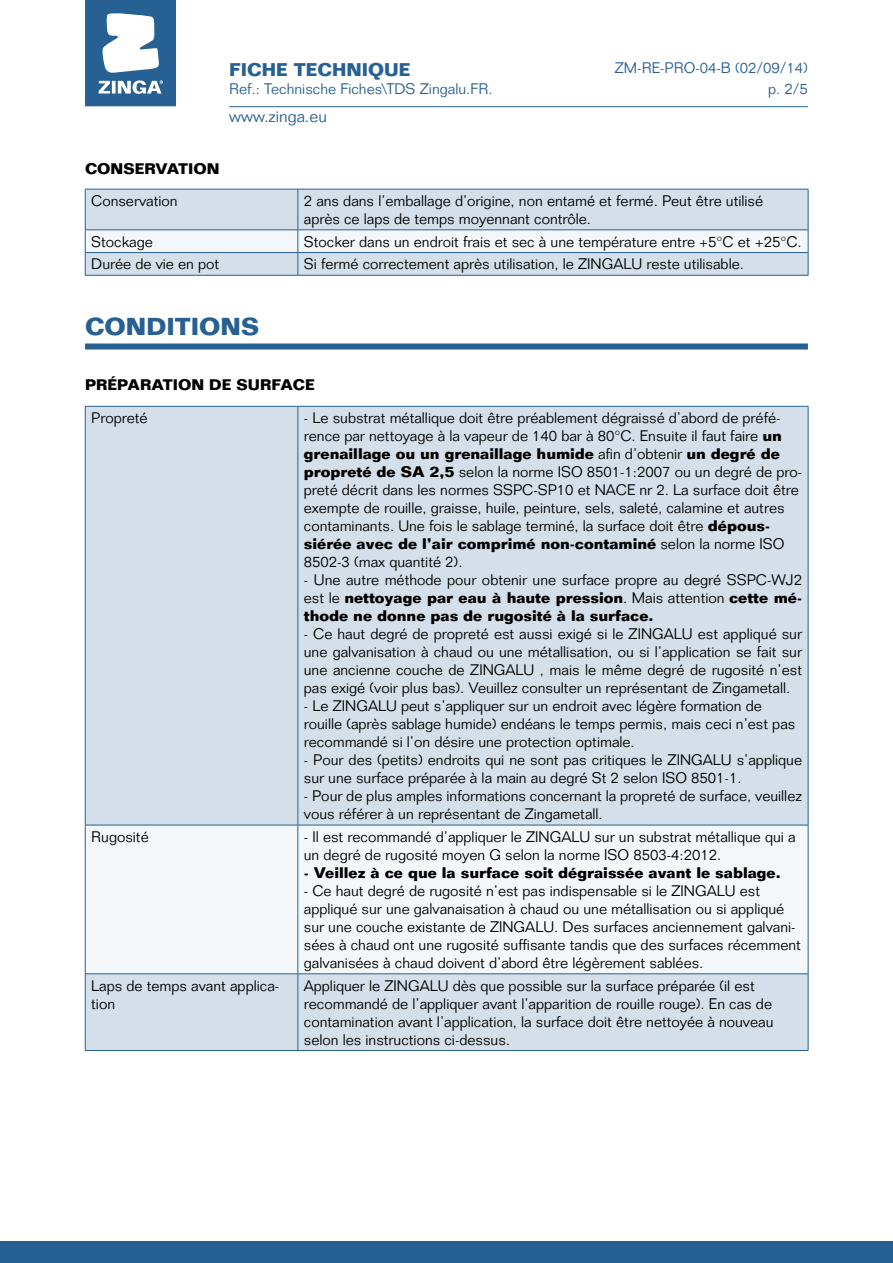
<style>
.page{position:relative;width:893px;height:1263px;background:#fff}
.page>*{position:absolute;margin:0;border:0;box-sizing:border-box;transform-origin:0 0}
.t1{font:700 24px "Folio Std";color:#276092}
.t2{font:700 18px "Folio Std";color:#276092}
.t3{font:300 16.5px "Folio Std";color:#276092}
.t4{font:300 15px/18px "Folio Std";color:#000}
.t5{font:700 15px "Folio Std";color:#000}
.t6{font:300 15px "Folio Std";color:#276092}
.s1{font-weight:700}
</style>
<div class="page">
<svg style="left:85px;top:0;width:91px;height:106px"></svg>
<hr style="left:229px;top:106px;width:579px;height:1px;background:#276092">
<div style="left:0;top:1242px;width:893px;height:21px;background:#276092"></div>
<div style="left:85px;top:343px;width:723px;height:6px;background:#276092"></div>
<div style="left:86px;top:190px;width:722px;height:40px;background:#d4dfe9"></div>
<hr style="left:85px;top:189px;width:213px;height:1px;background:#276092">
<hr style="left:85px;top:189px;width:1px;height:41px;background:#276092">
<hr style="left:298px;top:189px;width:510px;height:1px;background:#276092">
<hr style="left:298px;top:189px;width:1px;height:41px;background:#276092">
<hr style="left:808px;top:189px;width:1px;height:41px;background:#276092">
<svg style="left:85px;top:230px;width:724px;height:45px"></svg>
<hr style="left:85px;top:275px;width:213px;height:1px;background:#276092">
<hr style="left:298px;top:275px;width:510px;height:1px;background:#276092">
<div style="left:86px;top:407px;width:722px;height:643px;background:#d4dfe9"></div>
<div style="left:86px;top:826px;width:722px;height:147px;background:#f4f7fa"></div>
<hr style="left:85px;top:406px;width:213px;height:1px;background:#276092">
<hr style="left:85px;top:406px;width:1px;height:419px;background:#276092">
<hr style="left:298px;top:406px;width:510px;height:1px;background:#276092">
<hr style="left:298px;top:406px;width:1px;height:419px;background:#276092">
<hr style="left:808px;top:406px;width:1px;height:419px;background:#276092">
<hr style="left:85px;top:825px;width:213px;height:1px;background:#276092">
<hr style="left:85px;top:825px;width:1px;height:148px;background:#276092">
<hr style="left:298px;top:825px;width:510px;height:1px;background:#276092">
<hr style="left:298px;top:825px;width:1px;height:148px;background:#276092">
<hr style="left:808px;top:825px;width:1px;height:148px;background:#276092">
<hr style="left:85px;top:973px;width:213px;height:1px;background:#276092">
<hr style="left:85px;top:974px;width:1px;height:76px;background:#276092">
<hr style="left:298px;top:973px;width:510px;height:1px;background:#276092">
<hr style="left:298px;top:974px;width:1px;height:76px;background:#276092">
<hr style="left:808px;top:974px;width:1px;height:76px;background:#276092">
<hr style="left:85px;top:1050px;width:213px;height:1px;background:#276092">
<hr style="left:298px;top:1050px;width:510px;height:1px;background:#276092">
<p class="t2" style="left:229px;top:58px;width:183px">FICHE TECHNIQUE</p>
<p class="t6" style="left:229px;top:79px;width:265px">Ref.: Technische Fiches\TDS Zingalu.FR.</p>
<p class="t3" style="left:229px;top:106px;width:99px">www.zinga.eu</p>
<p class="t6" style="left:615px;top:59px;width:195px">ZM-RE-PRO-04-B (02/09/14)</p>
<p class="t6" style="left:768px;top:79px;width:41px">p. 2/5</p>
<p class="t5" style="left:85px;top:160px;width:25px">Conser</p>
<p class="t5" style="left:156px;top:160px;width:23px">vation</p>
<p class="t4" style="left:91px;top:192px;width:88px">Conservation</p>
<p class="t4" style="left:304px;top:192px;width:461px">2 ans dans l’emballage d’origine, non entamé et fermé. Peut être utilisé après ce laps de temps moyennant contrôle.</p>
<p class="t4" style="left:91px;top:232px;width:63px">Stockage</p>
<p class="t4" style="left:304px;top:232px;width:499px">Stocker dans un endroit frais et sec à une température entre +5°C et +25°C.</p>
<p class="t4" style="left:91px;top:255px;width:130px">Durée de vie en pot</p>
<p class="t4" style="left:304px;top:255px;width:442px">Si fermé correctement après utilisation, le ZINGALU reste utilisable.</p>
<h1 class="t1" style="left:85px;top:312px;width:19px">conditions</h1>
<p class="t5" style="left:85px;top:375px;width:23px">Préparation</p>
<p class="t5" style="left:209px;top:375px;width:40px">de surface</p>
<p class="t4" style="left:91px;top:409px;width:58px">Propreté</p>
<p class="t4" style="left:304px;top:409px;width:500px">- Le substrat métallique doit être préablement dégraissé d’abord de préfé&shy;rence par nettoyage à la vapeur de 140 bar à 80°C. Ensuite il faut faire <span class="s1">un grenaillage ou un grenaillage humide</span> afin d’obtenir <span class="s1">un degré de propreté de SA 2,5</span> selon la norme ISO 8501-1:2007 ou un degré de pro&shy;preté décrit dans les normes SSPC-SP10 et NACE nr 2. La surface doit être exempte de rouille, graisse, huile, peinture, sels, saleté, calamine et autres contaminants. Une fois le sablage terminé, la surface doit être <span class="s1">dépous&shy;siérée avec de l’air comprimé non-contaminé</span> selon la norme ISO 8502-3 (max quantité 2).</p>
<p class="t4" style="left:304px;top:571px;width:500px;text-align:justify">- Une autre méthode pour obtenir une surface propre au degré SSPC-WJ2 est le <span class="s1">nettoyage par eau à haute pression</span>. Mais attention <span class="s1">cette mé&shy;thode ne donne pas de rugosité à la surface.</span></p>
<p class="t4" style="left:304px;top:625px;width:500px;text-align:justify">- Ce haut degré de propreté est aussi exigé si le ZINGALU est appliqué sur une galvanisation à chaud ou une métallisation, ou si l’application se fait sur une ancienne couche de ZINGALU , mais le même degré de rugosité n’est pas exigé (voir plus bas). Veuillez consulter un représentant de Zingametall.</p>
<p class="t4" style="left:304px;top:697px;width:493px">- Le ZINGALU peut s’appliquer sur un endroit avec légère formation de rouille (après sablage humide) endéans le temps permis, mais ceci n’est pas recommandé si l’on désire une protection optimale.</p>
<p class="t4" style="left:304px;top:751px;width:500px">- Pour des (petits) endroits qui ne sont pas critiques le ZINGALU s’applique sur une surface préparée à la main au degré St 2 selon ISO 8501-1.</p>
<p class="t4" style="left:304px;top:787px;width:500px">- Pour de plus amples informations concernant la propreté de surface, veuillez vous référer à un représentant de Zingametall.</p>
<p class="t4" style="left:91px;top:827px;width:59px">Rugosité</p>
<p class="t4" style="left:304px;top:827px;width:493px">- Il est recommandé d’appliquer le ZINGALU sur un substrat métallique qui a un degré de rugosité moyen G selon la norme ISO 8503-4:2012.</p>
<p class="t5" style="left:304px;top:863px;width:478px">- Veillez à ce que la surface soit dégraissée avant le sablage.</p>
<p class="t4" style="left:304px;top:881px;width:499px">- Ce haut degré de rugosité n’est pas indispensable si le ZINGALU est appliqué sur une galvanaisation à chaud ou une métallisation ou si appliqué sur une couche existante de ZINGALU. Des surfaces anciennement galvani&shy;sées à chaud ont une rugosité suffisante tandis que des surfaces récemment galvanisées à chaud doivent d’abord être légèrement sablées.</p>
<p class="t4" style="left:91px;top:976px;width:190px">Laps de temps avant applica&shy;tion</p>
<p class="t4" style="left:304px;top:976px;width:471px">Appliquer le ZINGALU dès que possible sur la surface préparée (il est recommandé de l’appliquer avant l’apparition de rouille rouge). En cas de contamination avant l’application, la surface doit être nettoyée à nouveau selon les instructions ci-dessus.</p>
</div>
